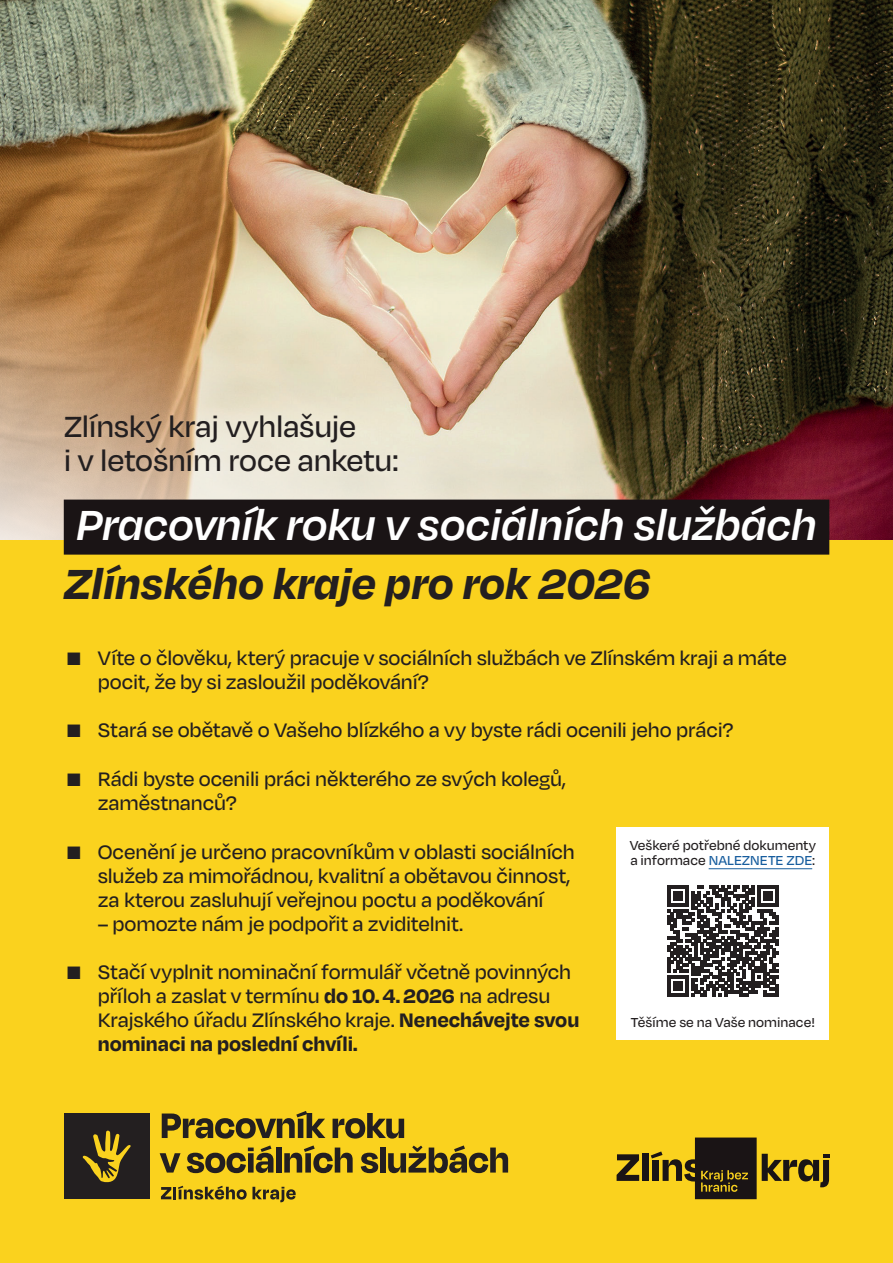
<style>
.page{position:relative;width:893px;height:1263px;background:#fff}
.page>*{position:absolute;margin:0;border:0;box-sizing:border-box;transform-origin:0 0}
.t1{font:italic 600 48.45px "Degular";letter-spacing:-.005em;color:#fff}
.t2{font:italic 700 48.45px "Degular";color:#231f20}
.t3{font:500 33.6px/33.6px "Degular";letter-spacing:-.01em;color:#231f20}
.t4{font:500 22.5px/24px "Degular";letter-spacing:-.005em;color:#231f20}
.t5{font:500 15px/15px "Degular";letter-spacing:.005em;color:#231f20}
.s1{font-weight:700}
.s2{color:#175d9e}
</style>
<div class="page">
<img style="left:0;top:0;width:893px;height:233px">
<img style="left:0;top:233px;width:893px;height:307px">
<div style="left:0;top:540px;width:893px;height:723px;background:#fad21e"></div>
<svg style="left:617px;top:1154px;width:22px;height:27px"></svg>
<div style="left:642px;top:1154px;width:6px;height:27px;background:#1a1415"></div>
<svg style="left:651px;top:1137px;width:178px;height:62px"></svg>
<div style="left:64px;top:500px;width:765px;height:55px;background:#1a1415"></div>
<div style="left:64px;top:1113px;width:86px;height:86px;background:#231f20"></div>
<svg style="left:82px;top:1130px;width:49px;height:53px"></svg>
<svg style="left:162px;top:1111px;width:163px;height:27px"></svg>
<svg style="left:333px;top:1113px;width:71px;height:25px"></svg>
<svg style="left:160px;top:1153px;width:21px;height:19px"></svg>
<svg style="left:187px;top:1145px;width:86px;height:28px"></svg>
<div style="left:276px;top:1147px;width:6px;height:25px;background:#231f20"></div>
<svg style="left:284px;top:1145px;width:69px;height:28px"></svg>
<svg style="left:361px;top:1153px;width:17px;height:20px"></svg>
<div style="left:380px;top:1147px;width:6px;height:25px;background:#231f20"></div>
<svg style="left:388px;top:1145px;width:120px;height:28px"></svg>
<svg style="left:161px;top:1186px;width:135px;height:16px"></svg>
<div style="left:617px;top:827px;width:212px;height:213px;background:#fff"></div>
<hr style="left:709px;top:868px;width:103px;height:1px;background:#175d9e">
<svg style="left:667px;top:886px;width:111px;height:111px"></svg>
<h2 class="t3" style="left:64px;top:408px;width:337px">Zlínský kraj vyhlašuje<br>i v letošním roce anketu:</h2>
<h1 class="t1" style="left:76px;top:495px;width:742px">Pracovník roku v sociálních službách</h1>
<h1 class="t2" style="left:64px;top:553px;width:589px">Zlínského kraje pro rok 2026</h1>
<p class="t4" style="left:98px;top:645px;width:691px;text-indent:-34px">⬛ Víte o člověku, který pracuje v sociálních službách ve Zlínském kraji a máte pocit, že by si zasloužil poděkování?</p>
<p class="t4" style="left:64px;top:705px;width:671px;line-height:48.6px">⬛ Stará se obětavě o Vašeho blízkého a vy byste rádi ocenili jeho práci? ⬛ Rádi byste ocenili práci některého ze svých kolegů,</p>
<p class="t4" style="left:64px;top:778px;width:513px;line-height:48.6px;text-indent:34px">zaměstnanců?<br>⬛ Ocenění je určeno pracovníkům v oblasti sociálních</p>
<p class="t4" style="left:98px;top:863px;width:474px">služeb za mimořádnou, kvalitní a obětavou činnost, za kterou zasluhují veřejnou poctu a poděkování</p>
<p class="t4" style="left:64px;top:898px;width:509px;line-height:48.6px;text-indent:34px">– pomozte nám je podpořit a zviditelnit.<br>⬛ Stačí vyplnit nominační formulář včetně povinných</p>
<p class="t4" style="left:98px;top:983px;width:483px">příloh a zaslat v termínu <span class="s1">do 10.4.2026</span> na adresu<br>Krajského úřadu Zlínského kraje. <span class="s1">Nenechávejte svou nominaci na poslední chvíli.</span></p>
<p class="t5" style="left:630px;top:837px;width:188px">Veškeré potřebné dokumenty a informace <span class="s2">NALEZNETE ZDE</span>:</p>
<p class="t5" style="left:631px;top:1014px;width:186px">Těšíme se na Vaše nominace!</p>
</div>
